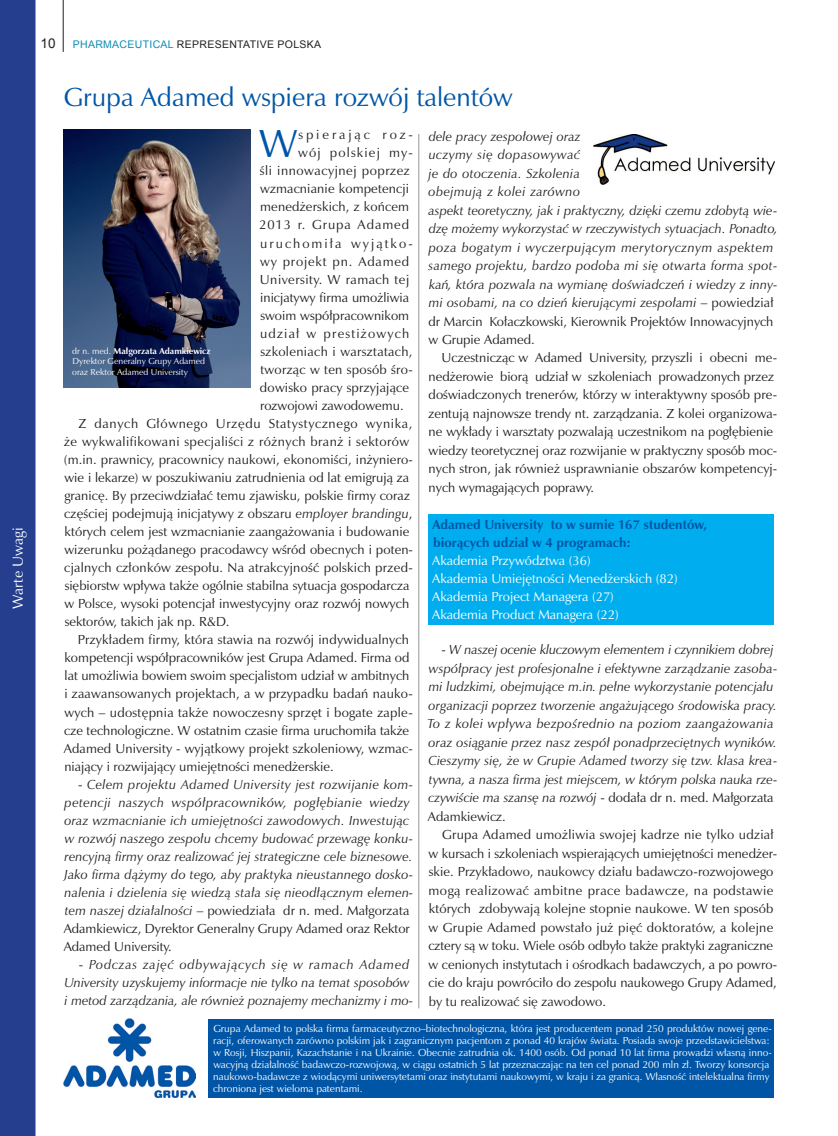
<style>
.page{position:relative;width:838px;height:1136px;background:#fff}
.page>*{position:absolute;margin:0;border:0;box-sizing:border-box;transform-origin:0 0}
.Styl_PharmRep{font:40.5px "Zapf Humnst PL";color:#0155a6}
.Linia_akapit{font:27px "Zapf Humnst PL";color:#0155a6}
.t1{font:15px "Zapf Humnst PL";letter-spacing:-.005em;color:#fff}
.Styl_PharmRep-2{font:13.5px/18px "Zapf Humnst PL";letter-spacing:.005em;color:#231f20}
.Styl_PharmRep-3{font:italic 13.5px/18.5px "Zapf Humnst PL";letter-spacing:.01em;color:#231f20}
.Linia_akapit-2{font:13.5px "Zapf Humnst PL";color:#fff}
.Linia_akapit-3{font:700 13.5px "Zapf Humnst PL";color:#0155a6}
.Styl_PharmRep-4{font:13.5px "Zapf Humnst PL";letter-spacing:.025em;color:#231f20}
.Styl_PharmRep-5{font:13.5px "Zapf Humnst PL";letter-spacing:.04em;color:#231f20}
.Styl_PharmRep-6{font:13.5px "Zapf Humnst PL";letter-spacing:.035em;color:#231f20}
.Styl_PharmRep-7{font:13.5px "Zapf Humnst PL";letter-spacing:.09em;color:#231f20}
.Styl_PharmRep-8{font:13.5px "Zapf Humnst PL";letter-spacing:.15em;color:#231f20}
.Styl_PharmRep-9{font:13.5px "Zapf Humnst PL";letter-spacing:.06em;color:#231f20}
.Styl_PharmRep-10{font:13.5px "Zapf Humnst PL";letter-spacing:.075em;color:#231f20}
.Styl_PharmRep-11{font:13.5px "Zapf Humnst PL";letter-spacing:.085em;color:#231f20}
.Styl_PharmRep-12{font:13.5px "Zapf Humnst PL";letter-spacing:.215em;color:#231f20}
.t2{font:13.5px "Arial";color:#231f20}
.Linia_akapit-4{font:10.5px/12px "Zapf Humnst PL";color:#fff}
.t3{font:10.5px "Arial";letter-spacing:.03em;color:#231f20}
.Linia_akapit-5{font:9px "Zapf Humnst PL";color:#fff}
.Linia_akapit-6{font:700 9px "Zapf Humnst PL";color:#fff}
.s1{color:#0d8eb4}
.s2{font-style:normal}
.s3{font-style:italic}
.s4{font-weight:400}
</style>
<div class="page">
<hr style="left:63px;top:0;width:1px;height:52px;background:#231f20">
<div style="left:0;top:0;width:36px;height:1135px;background:#253f8e"></div>
<img style="left:64px;top:130px;width:187px;height:257px">
<div style="left:208px;top:1018px;width:566px;height:79px;background:#0155a6"></div>
<img style="left:64px;top:1018px;width:131px;height:79px">
<img style="left:593px;top:134px;width:181px;height:50px">
<div style="left:428px;top:513px;width:345px;height:111px;background:#00aeef"></div>
<hr style="left:418px;top:134px;width:1px;height:874px;background:#939598">
<p class="t2" style="left:40px;top:34px;width:17px">10</p>
<p class="t3" style="left:73px;top:37px;width:250px"><span class="s1">PHARMACEUTICAL</span> REPRESENTATIVE POLSKA</p>
<p class="t1" style="left:9px;top:608px;width:82px;rotate:-90deg">Warte Uwagi</p>
<p class="Linia_akapit" style="left:64px;top:81px;width:450px">Grupa Adamed wspiera rozwój talentów</p>
<p class="Styl_PharmRep" style="left:259px;top:119px;width:40px">W</p>
<p class="Styl_PharmRep-12" style="left:298px;top:127px;width:116px">spierając roz-</p>
<p class="Styl_PharmRep-3" style="left:428px;top:127px;width:351px">dele pracy zespołowej oraz<br>uczymy się dopasowywać<br>je do otoczenia. Szkolenia<br>obejmują z kolei zarówno<br>aspekt teoretyczny, jak i praktyczny, dzięki czemu zdobytą wie&shy;dzę możemy wykorzystać w rzeczywistych sytuacjach. Ponadto, poza bogatym i wyczerpującym merytorycznym aspektem samego projektu, bardzo podoba mi się otwarta forma spot&shy;kań, która pozwala na wymianę doświadczeń i wiedzy z inny&shy;mi osobami, na co dzień kierującymi zespołami <span class="s2">– powiedział dr Marcin Kołaczkowski, Kierownik Projektów Innowacyjnych w Grupie Adamed.</span></p>
<p class="Styl_PharmRep-2" style="left:428px;top:348px;width:350px;line-height:18.5px;text-indent:13px">Uczestnicząc w Adamed University, przyszli i obecni me&shy;nedżerowie biorą udział w szkoleniach prowadzonych przez doświadczonych trenerów, którzy w interaktywny sposób pre&shy;zentują najnowsze trendy nt. zarządzania. Z kolei organizowa&shy;ne wykłady i warsztaty pozwalają uczestnikom na pogłębienie wiedzy teoretycznej oraz rozwijanie w praktyczny sposób moc&shy;nych stron, jak również usprawnianie obszarów kompetencyj&shy;nych wymagających poprawy.</p>
<p class="Styl_PharmRep-11" style="left:298px;top:145px;width:116px">wój polskiej my-</p>
<p class="Styl_PharmRep-5" style="left:260px;top:163px;width:151px">śli innowacyjnej poprzez</p>
<p class="Styl_PharmRep-2" style="left:260px;top:180px;width:151px">wzmacnianie kompetencji</p>
<p class="Styl_PharmRep-2" style="left:260px;top:198px;width:151px">menedżerskich, z końcem</p>
<p class="Styl_PharmRep-10" style="left:259px;top:217px;width:152px">2013 r. Grupa Adamed</p>
<p class="Styl_PharmRep-8" style="left:260px;top:235px;width:154px">uruchomiła wyjątko-</p>
<p class="Styl_PharmRep-9" style="left:260px;top:253px;width:151px">wy projekt pn. Adamed</p>
<p class="Styl_PharmRep-6" style="left:260px;top:271px;width:151px">University. W ramach tej</p>
<p class="Styl_PharmRep-2" style="left:260px;top:288px;width:151px">inicjatywy firma umożliwia</p>
<p class="Styl_PharmRep-2" style="left:260px;top:306px;width:150px">swoim współpracownikom</p>
<p class="Styl_PharmRep-7" style="left:260px;top:325px;width:151px">udział w prestiżowych</p>
<p class="Styl_PharmRep-4" style="left:260px;top:343px;width:154px">szkoleniach i warsztatach,</p>
<p class="Styl_PharmRep-2" style="left:260px;top:360px;width:154px">tworząc w ten sposób śro-</p>
<p class="Styl_PharmRep-2" style="left:260px;top:378px;width:151px">dowisko pracy sprzyjające</p>
<p class="Styl_PharmRep-2" style="left:260px;top:396px;width:145px">rozwojowi zawodowemu.</p>
<p class="Styl_PharmRep-2" style="left:64px;top:414px;width:350px;text-indent:15px">Z danych Głównego Urzędu Statystycznego wynika, że wykwalifikowani specjaliści z różnych branż i sektorów (m.in. prawnicy, pracownicy naukowi, ekonomiści, inżyniero&shy;wie i lekarze) w poszukiwaniu zatrudnienia od lat emigrują za granicę. By przeciwdziałać temu zjawisku, polskie firmy coraz częściej podejmują inicjatywy z obszaru <span class="s3">employer brandingu</span>, których celem jest wzmacnianie zaangażowania i budowanie wizerunku pożądanego pracodawcy wśród obecnych i poten&shy;cjalnych członków zespołu. Na atrakcyjność polskich przed&shy;siębiorstw wpływa także ogólnie stabilna sytuacja gospodarcza w Polsce, wysoki potencjał inwestycyjny oraz rozwój nowych sektorów, takich jak np. R&amp;D.</p>
<p class="Styl_PharmRep-2" style="left:64px;top:630px;width:351px;text-indent:14px">Przykładem firmy, która stawia na rozwój indywidualnych kompetencji współpracowników jest Grupa Adamed. Firma od lat umożliwia bowiem swoim specjalistom udział w ambitnych i zaawansowanych projektach, a w przypadku badań nauko&shy;wych – udostępnia także nowoczesny sprzęt i bogate zaple&shy;cze technologiczne. W ostatnim czasie firma uruchomiła także Adamed University - wyjątkowy projekt szkoleniowy, wzmac&shy;niający i rozwijający umiejętności menedżerskie.</p>
<p class="Styl_PharmRep-3" style="left:64px;top:775px;width:351px;line-height:18px;text-indent:14px"><span class="s2">-</span> Celem projektu Adamed University jest rozwijanie kom&shy;petencji naszych współpracowników, pogłębianie wiedzy oraz wzmacnianie ich umiejętności zawodowych. Inwestując w rozwój naszego zespołu chcemy budować przewagę konku&shy;rencyjną firmy oraz realizować jej strategiczne cele biznesowe.<br>Jako firma dążymy do tego, aby praktyka nieustannego dosko&shy;nalenia i dzielenia się wiedzą stała się nieodłącznym elemen&shy;tem naszej działalności <span class="s2">– powiedziała dr n. med. Małgorzata Adamkiewicz, Dyrektor Generalny Grupy Adamed oraz Rektor Adamed University.</span></p>
<p class="Styl_PharmRep-3" style="left:64px;top:955px;width:350px;line-height:18px;text-indent:14px"><span class="s2">-</span> Podczas zajęć odbywających się w ramach Adamed<br>University uzyskujemy informacje nie tylko na temat sposobów i metod zarządzania, ale również poznajemy mechanizmy i mo-</p>
<p class="Linia_akapit-6" style="left:72px;top:345px;width:140px"><span class="s4">dr n. med.</span> Małgorzata Adamkiewicz</p>
<p class="Linia_akapit-5" style="left:73px;top:356px;width:134px">Dyrektor Generalny Grupy Adamed</p>
<p class="Linia_akapit-5" style="left:72px;top:366px;width:117px">oraz Rektor Adamed University</p>
<p class="Linia_akapit-3" style="left:432px;top:516px;width:276px">Adamed University to w sumie 167 studentów,</p>
<p class="Linia_akapit-3" style="left:433px;top:534px;width:199px">biorących udział w 4 programach:</p>
<p class="Linia_akapit-2" style="left:432px;top:552px;width:160px">Akademia Przywództwa (36)</p>
<p class="Linia_akapit-2" style="left:432px;top:570px;width:247px">Akademia Umiejętności Menedżerskich (82)</p>
<p class="Linia_akapit-2" style="left:432px;top:588px;width:183px">Akademia Project Managera (27)</p>
<p class="Linia_akapit-2" style="left:432px;top:606px;width:188px">Akademia Product Managera (22)</p>
<p class="Styl_PharmRep-3" style="left:427px;top:640px;width:351px;text-indent:14px"><span class="s2">-</span> W naszej ocenie kluczowym elementem i czynnikiem dobrej współpracy jest profesjonalne i efektywne zarządzanie zasoba&shy;mi ludzkimi, obejmujące m.in. pełne wykorzystanie potencjału organizacji poprzez tworzenie angażującego środowiska pracy.<br>To z kolei wpływa bezpośrednio na poziom zaangażowania oraz osiąganie przez nasz zespół ponadprzeciętnych wyników.<br>Cieszymy się, że w Grupie Adamed tworzy się tzw. klasa krea&shy;tywna, a nasza firma jest miejscem, w którym polska nauka rze&shy;czywiście ma szansę na rozwój <span class="s2">- dodała dr n. med. Małgorzata Adamkiewicz.</span></p>
<p class="Styl_PharmRep-2" style="left:428px;top:825px;width:350px;line-height:18.5px;text-indent:14px">Grupa Adamed umożliwia swojej kadrze nie tylko udział w kursach i szkoleniach wspierających umiejętności menedżer&shy;skie. Przykładowo, naukowcy działu badawczo-rozwojowego mogą realizować ambitne prace badawcze, na podstawie których zdobywają kolejne stopnie naukowe. W ten sposób w Grupie Adamed powstało już pięć doktoratów, a kolejne cztery są w toku. Wiele osób odbyło także praktyki zagraniczne w cenionych instytutach i ośrodkach badawczych, a po powro&shy;cie do kraju powróciło do zespołu naukowego Grupy Adamed, by tu realizować się zawodowo.</p>
<p class="Linia_akapit-4" style="left:213px;top:1022px;width:560px">Grupa Adamed to polska firma farmaceutyczno–biotechnologiczna, która jest producentem ponad 250 produktów nowej gene&shy;racji, oferowanych zarówno polskim jak i zagranicznym pacjentom z ponad 40 krajów świata. Posiada swoje przedstawicielstwa: w Rosji, Hiszpanii, Kazachstanie i na Ukrainie. Obecnie zatrudnia ok. 1400 osób. Od ponad 10 lat firma prowadzi własną inno&shy;wacyjną działalność badawczo-rozwojową, w ciągu ostatnich 5 lat przeznaczając na ten cel ponad 200 mln zł. Tworzy konsorcja naukowo-badawcze z wiodącymi uniwersytetami oraz instytutami naukowymi, w kraju i za granicą. Własność intelektualna firmy chroniona jest wieloma patentami.</p>
</div>
